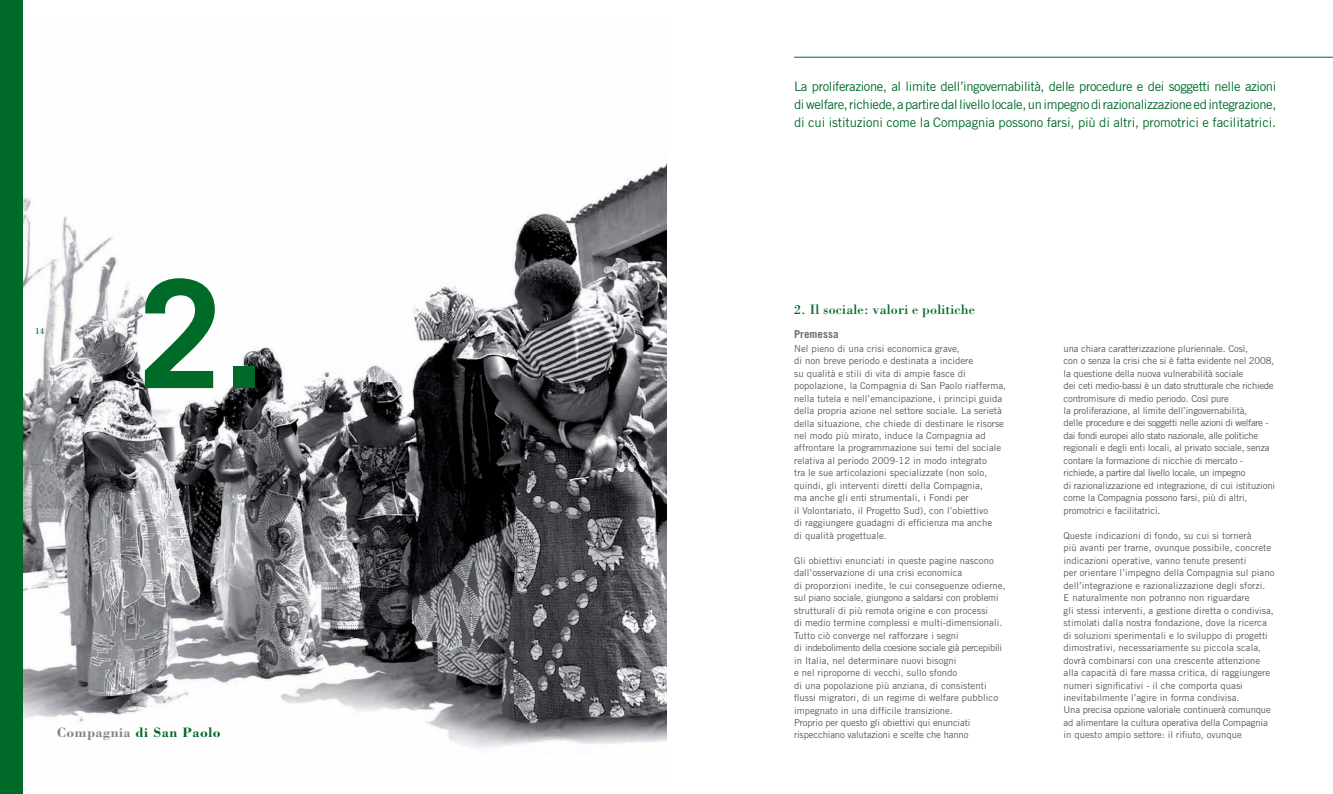
<style>
.page{position:relative;width:1333px;height:794px;background:#fff}
.page>*{position:absolute;margin:0;border:0;box-sizing:border-box;transform-origin:0 0}
.t1{font:700 150px "Trade Gothic LT Std";color:#006a29}
.t2{font:14px "Bodoni Std";letter-spacing:.01em;color:#006a29}
.t3{font:700 14px "Bodoni Std";letter-spacing:.04em;color:#006a29}
.t4{font:13px/18px "Trade Gothic LT Std";letter-spacing:-.01em;color:#006a29;text-align:justify}
.t5{font:700 11px "Trade Gothic LT Std";letter-spacing:.005em;color:#6c6e70}
.t6{font:9.5px/12.5px "Trade Gothic LT Std";letter-spacing:.005em;color:#57585a}
.t7{font:9.5px/12.5px "Trade Gothic LT Std";letter-spacing:-.015em;color:#57585a}
.t8{font:9px "Bodoni Std";color:#006a29}
.s1{color:#808284}
</style>
<div class="page">
<img style="left:23px;top:165px;width:643px;height:584px">
<div style="left:0;top:0;width:23px;height:794px;background:#006a29"></div>
<hr style="left:794px;top:57px;width:538px;height:1px;background:#006a29">
<p class="t4" style="left:794px;top:77px;width:483px">La proliferazione, al limite dell’ingovernabilità, delle procedure e dei soggetti nelle azioni di welfare, richiede, a partire dal livello locale, un impegno di razionalizzazione ed integrazione, di cui istituzioni come la Compagnia possono farsi, più di altri, promotrici e facilitatrici.</p>
<p class="t8" style="left:35px;top:328px;width:10px">14</p>
<h1 class="t1" style="left:139px;top:275px;width:127px">2.</h1>
<h2 class="t2" style="left:794px;top:304px;width:182px">2. Il sociale: valori e politiche</h2>
<p class="t5" style="left:794px;top:330px;width:46px">Premessa</p>
<p class="t6" style="left:794px;top:342px;width:213px">Nel pieno di una crisi economica grave,<br>di non breve periodo e destinata a incidere<br>su qualità e stili di vita di ampie fasce di popolazione, la Compagnia di San Paolo riafferma, nella tutela e nell’emancipazione, i principi guida della propria azione nel settore sociale. La serietà della situazione, che chiede di destinare le risorse nel modo più mirato, induce la Compagnia ad affrontare la programmazione sui temi del sociale relativa al periodo 2009-12 in modo integrato<br>tra le sue articolazioni specializzate (non solo, quindi, gli interventi diretti della Compagnia,<br>ma anche gli enti strumentali, i Fondi per<br>il Volontariato, il Progetto Sud), con l’obiettivo<br>di raggiungere guadagni di efficienza ma anche<br>di qualità progettuale.</p>
<p class="t6" style="left:794px;top:554px;width:213px">Gli obiettivi enunciati in queste pagine nascono dall’osservazione di una crisi economica<br>di proporzioni inedite, le cui conseguenze odierne, sul piano sociale, giungono a saldarsi con problemi strutturali di più remota origine e con processi<br>di medio termine complessi e multi-dimensionali.<br>Tutto ciò converge nel rafforzare i segni<br>di indebolimento della coesione sociale già percepibili in Italia, nel determinare nuovi bisogni<br>e nel riproporne di vecchi, sullo sfondo<br>di una popolazione più anziana, di consistenti flussi migratori, di un regime di welfare pubblico impegnato in una difficile transizione.<br>Proprio per questo gli obiettivi qui enunciati</p>
<h2 class="t3" style="left:57px;top:727px;width:165px"><span class="s1">Compagnia</span> di San Paolo</h2>
<p class="t7" style="left:794px;top:729px;width:176px">rispecchiano valutazioni e scelte che hanno</p>
<p class="t7" style="left:1063px;top:342px;width:213px">una chiara caratterizzazione pluriennale. Così,<br>con o senza la crisi che si è fatta evidente nel 2008, la questione della nuova vulnerabilità sociale<br>dei ceti medio-bassi è un dato strutturale che richiede contromisure di medio periodo. Così pure<br>la proliferazione, al limite dell’ingovernabilità,<br>delle procedure e dei soggetti nelle azioni di welfare - dai fondi europei allo stato nazionale, alle politiche regionali e degli enti locali, al privato sociale, senza contare la formazione di nicchie di mercato - richiede, a partire dal livello locale, un impegno<br>di razionalizzazione ed integrazione, di cui istituzioni come la Compagnia possono farsi, più di altri, promotrici e facilitatrici.</p>
<p class="t6" style="left:1063px;top:529px;width:212px">Queste indicazioni di fondo, su cui si tornerà<br>più avanti per trarne, ovunque possibile, concrete indicazioni operative, vanno tenute presenti<br>per orientare l’impegno della Compagnia sul piano dell’integrazione e razionalizzazione degli sforzi.<br>E naturalmente non potranno non riguardare<br>gli stessi interventi, a gestione diretta o condivisa, stimolati dalla nostra fondazione, dove la ricerca di soluzioni sperimentali e lo sviluppo di progetti dimostrativi, necessariamente su piccola scala, dovrà combinarsi con una crescente attenzione alla capacità di fare massa critica, di raggiungere numeri significativi - il che comporta quasi inevitabilmente l’agire in forma condivisa.<br>Una precisa opzione valoriale continuerà comunque ad alimentare la cultura operativa della Compagnia in questo ampio settore: il rifiuto, ovunque</p>
</div>
